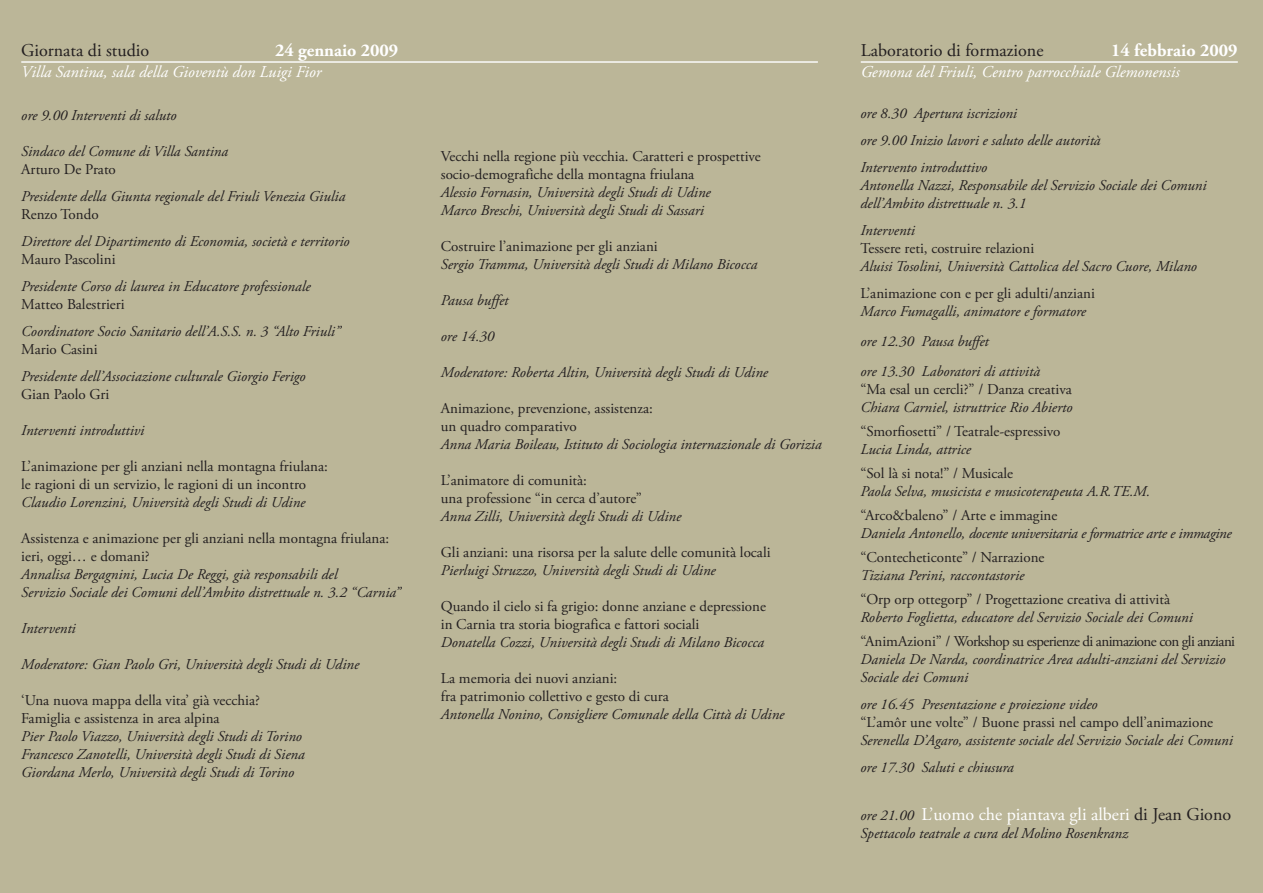
<style>
.page{position:relative;width:1263px;height:893px;background:#bbb698}
.page>*{position:absolute;margin:0;border:0;box-sizing:border-box;transform-origin:0 0}
.t1{font:18px "Adobe Garamond Pro";color:#fff}
.t2{font:18px "Adobe Garamond Pro";color:#231f20}
.t3{font:700 18px "Adobe Garamond Pro";color:#fff}
.t4{font:italic 16.5px "Adobe Garamond Pro";color:#fff}
.t5{font:italic 15px/18px "Adobe Garamond Pro";color:#231f20}
.t6{font:15px "Adobe Garamond Pro";color:#231f20}
.t7{font:italic 15px "Adobe Garamond Pro";letter-spacing:-.02em;color:#231f20}
.t8{font:15px "Adobe Garamond Pro";letter-spacing:-.04em;color:#231f20}
.s1{font-style:italic;font-size:15px;color:#231f20}
.s2{color:#231f20}
</style>
<div class="page">
<hr style="left:21px;top:61px;width:797px;height:2px;background:#fafafa">
<hr style="left:861px;top:61px;width:377px;height:2px;background:#fafafa">
<p class="t2" style="left:21px;top:39px;width:129px">Giornata di studio</p>
<p class="t3" style="left:275px;top:39px;width:125px">24 gennaio 2009</p>
<p class="t4" style="left:21px;top:62px;width:302px">Villa Santina, sala della Gioventù don Luigi Fior</p>
<p class="t5" style="left:21px;top:106px;width:157px">ore 9.00 Interventi di saluto</p>
<p class="t5" style="left:21px;top:142px;width:208px">Sindaco del Comune di Villa Santina</p>
<p class="t6" style="left:21px;top:160px;width:96px">Arturo De Prato</p>
<p class="t5" style="left:21px;top:187px;width:326px">Presidente della Giunta regionale del Friuli Venezia Giulia</p>
<p class="t6" style="left:21px;top:205px;width:79px">Renzo Tondo</p>
<p class="t5" style="left:21px;top:232px;width:330px">Direttore del Dipartimento di Economia, società e territorio</p>
<p class="t6" style="left:21px;top:250px;width:96px">Mauro Pascolini</p>
<p class="t5" style="left:21px;top:277px;width:291px">Presidente Corso di laurea in Educatore professionale</p>
<p class="t6" style="left:21px;top:295px;width:105px">Matteo Balestrieri</p>
<p class="t5" style="left:21px;top:322px;width:321px">Coordinatore Socio Sanitario dell’A.S.S. n. 3 “Alto Friuli”</p>
<p class="t6" style="left:21px;top:340px;width:78px">Mario Casini</p>
<p class="t5" style="left:21px;top:367px;width:286px">Presidente dell’Associazione culturale Giorgio Ferigo</p>
<p class="t6" style="left:21px;top:385px;width:89px">Gian Paolo Gri</p>
<p class="t5" style="left:21px;top:421px;width:125px">Interventi introduttivi</p>
<p class="t6" style="left:21px;top:457px;width:308px">L’animazione per gli anziani nella montagna friulana:</p>
<p class="t6" style="left:21px;top:475px;width:286px">le ragioni di un servizio, le ragioni di un incontro</p>
<p class="t5" style="left:21px;top:493px;width:286px">Claudio Lorenzini, Università degli Studi di Udine</p>
<p class="t6" style="left:21px;top:529px;width:369px">Assistenza e animazione per gli anziani nella montagna friulana:</p>
<p class="t6" style="left:21px;top:547px;width:130px">ieri, oggi… e domani?</p>
<p class="t5" style="left:21px;top:565px;width:318px">Annalisa Bergagnini, Lucia De Reggi, già responsabili del</p>
<p class="t5" style="left:21px;top:583px;width:381px">Servizio Sociale dei Comuni dell’Ambito distrettuale n. 3.2 “Carnia”</p>
<p class="t5" style="left:21px;top:619px;width:56px">Interventi</p>
<p class="t5" style="left:21px;top:655px;width:339px">Moderatore: Gian Paolo Gri, Università degli Studi di Udine</p>
<p class="t6" style="left:21px;top:691px;width:240px">‘Una nuova mappa della vita’ già vecchia?</p>
<p class="t6" style="left:21px;top:709px;width:200px">Famiglia e assistenza in area alpina</p>
<p class="t5" style="left:21px;top:727px;width:282px">Pier Paolo Viazzo, Università degli Studi di Torino</p>
<p class="t5" style="left:21px;top:745px;width:285px">Francesco Zanotelli, Università degli Studi di Siena</p>
<p class="t5" style="left:21px;top:763px;width:274px">Giordana Merlo, Università degli Studi di Torino</p>
<p class="t6" style="left:441px;top:147px;width:322px">Vecchi nella regione più vecchia. Caratteri e prospettive</p>
<p class="t6" style="left:441px;top:165px;width:255px">socio-demografiche della montagna friulana</p>
<p class="t5" style="left:441px;top:183px;width:271px">Alessio Fornasin, Università degli Studi di Udine</p>
<p class="t5" style="left:441px;top:201px;width:265px">Marco Breschi, Università degli Studi di Sassari</p>
<p class="t6" style="left:441px;top:237px;width:218px">Costruire l’animazione per gli anziani</p>
<p class="t5" style="left:441px;top:255px;width:318px">Sergio Tramma, Università degli Studi di Milano Bicocca</p>
<p class="t5" style="left:441px;top:291px;width:69px">Pausa buffet</p>
<p class="t5" style="left:441px;top:327px;width:55px">ore 14.30</p>
<p class="t5" style="left:441px;top:363px;width:329px">Moderatore: Roberta Altin, Università degli Studi di Udine</p>
<p class="t6" style="left:441px;top:399px;width:214px">Animazione, prevenzione, assistenza:</p>
<p class="t6" style="left:441px;top:417px;width:138px">un quadro comparativo</p>
<p class="t5" style="left:441px;top:435px;width:382px">Anna Maria Boileau, Istituto di Sociologia internazionale di Gorizia</p>
<p class="t6" style="left:441px;top:471px;width:148px">L’animatore di comunità:</p>
<p class="t6" style="left:441px;top:489px;width:203px">una professione “in cerca d’autore”</p>
<p class="t5" style="left:441px;top:507px;width:242px">Anna Zilli, Università degli Studi di Udine</p>
<p class="t6" style="left:441px;top:543px;width:331px">Gli anziani: una risorsa per la salute delle comunità locali</p>
<p class="t5" style="left:441px;top:561px;width:276px">Pierluigi Struzzo, Università degli Studi di Udine</p>
<p class="t6" style="left:441px;top:597px;width:327px">Quando il cielo si fa grigio: donne anziane e depressione</p>
<p class="t6" style="left:441px;top:615px;width:260px">in Carnia tra storia biografica e fattori sociali</p>
<p class="t5" style="left:441px;top:633px;width:325px">Donatella Cozzi, Università degli Studi di Milano Bicocca</p>
<p class="t6" style="left:441px;top:669px;width:178px">La memoria dei nuovi anziani:</p>
<p class="t6" style="left:441px;top:687px;width:230px">fra patrimonio collettivo e gesto di cura</p>
<p class="t5" style="left:441px;top:705px;width:345px">Antonella Nonino, Consigliere Comunale della Città di Udine</p>
<p class="t2" style="left:861px;top:39px;width:184px">Laboratorio di formazione</p>
<p class="t3" style="left:1111px;top:39px;width:128px">14 febbraio 2009</p>
<p class="t4" style="left:861px;top:62px;width:320px">Gemona del Friuli, Centro parrocchiale Glemonensis</p>
<p class="t5" style="left:860px;top:104px;width:158px">ore 8.30 Apertura iscrizioni</p>
<p class="t5" style="left:860px;top:131px;width:242px">ore 9.00 Inizio lavori e saluto delle autorità</p>
<p class="t5" style="left:860px;top:158px;width:128px">Intervento introduttivo</p>
<p class="t5" style="left:860px;top:176px;width:348px">Antonella Nazzi, Responsabile del Servizio Sociale dei Comuni dell’Ambito distrettuale n. 3.1</p>
<p class="t5" style="left:860px;top:221px;width:56px">Interventi</p>
<p class="t6" style="left:860px;top:239px;width:175px">Tessere reti, costruire relazioni</p>
<p class="t5" style="left:860px;top:257px;width:338px">Aluisi Tosolini, Università Cattolica del Sacro Cuore, Milano</p>
<p class="t6" style="left:860px;top:284px;width:236px">L’animazione con e per gli adulti/anziani</p>
<p class="t5" style="left:860px;top:302px;width:227px">Marco Fumagalli, animatore e formatore</p>
<p class="t5" style="left:860px;top:332px;width:130px">ore 12.30 Pausa buffet</p>
<p class="t5" style="left:860px;top:362px;width:181px">ore 13.30 Laboratori di attività</p>
<p class="t6" style="left:860px;top:380px;width:213px">“Ma esal un cercli?” / Danza creativa</p>
<p class="t5" style="left:860px;top:398px;width:214px">Chiara Carniel, istruttrice Rio Abierto</p>
<p class="t6" style="left:860px;top:422px;width:202px">“Smorfiosetti” / Teatrale-espressivo</p>
<p class="t5" style="left:860px;top:440px;width:112px">Lucia Linda, attrice</p>
<p class="t6" style="left:860px;top:464px;width:154px">“Sol là si nota!” / Musicale</p>
<p class="t5" style="left:860px;top:482px;width:291px">Paola Selva, musicista e musicoterapeuta A.R.TE.M.</p>
<p class="t6" style="left:860px;top:506px;width:198px">“Arco&amp;baleno” / Arte e immagine</p>
<p class="t7" style="left:860px;top:524px;width:373px">Daniela Antonello, docente universitaria e formatrice arte e immagine</p>
<p class="t6" style="left:860px;top:548px;width:186px">“Contecheticonte” / Narrazione</p>
<p class="t5" style="left:860px;top:566px;width:165px">Tiziana Perini, raccontastorie</p>
<p class="t6" style="left:860px;top:590px;width:311px">“Orp orp ottegorp” / Progettazione creativa di attività</p>
<p class="t5" style="left:860px;top:608px;width:334px">Roberto Foglietta, educatore del Servizio Sociale dei Comuni</p>
<p class="t8" style="left:860px;top:632px;width:376px">“AnimAzioni” / Workshop su esperienze di animazione con gli anziani</p>
<p class="t5" style="left:860px;top:650px;width:366px">Daniela De Narda, coordinatrice Area adulti-anziani del Servizio<br>Sociale dei Comuni</p>
<p class="t5" style="left:860px;top:695px;width:239px">ore 16.45 Presentazione e proiezione video</p>
<p class="t6" style="left:860px;top:713px;width:354px">“L’amôr une volte” / Buone prassi nel campo dell’animazione</p>
<p class="t5" style="left:860px;top:731px;width:374px">Serenella D’Agaro, assistente sociale del Servizio Sociale dei Comuni</p>
<p class="t5" style="left:860px;top:758px;width:155px">ore 17.30 Saluti e chiusura</p>
<p class="t1" style="left:860px;top:804px;width:372px"><span class="s1">ore 21.00</span> L’uomo che piantava gli alberi <span class="s2">di Jean Giono</span></p>
<p class="t5" style="left:860px;top:825px;width:269px">Spettacolo teatrale a cura del Molino Rosenkranz</p>
</div>
